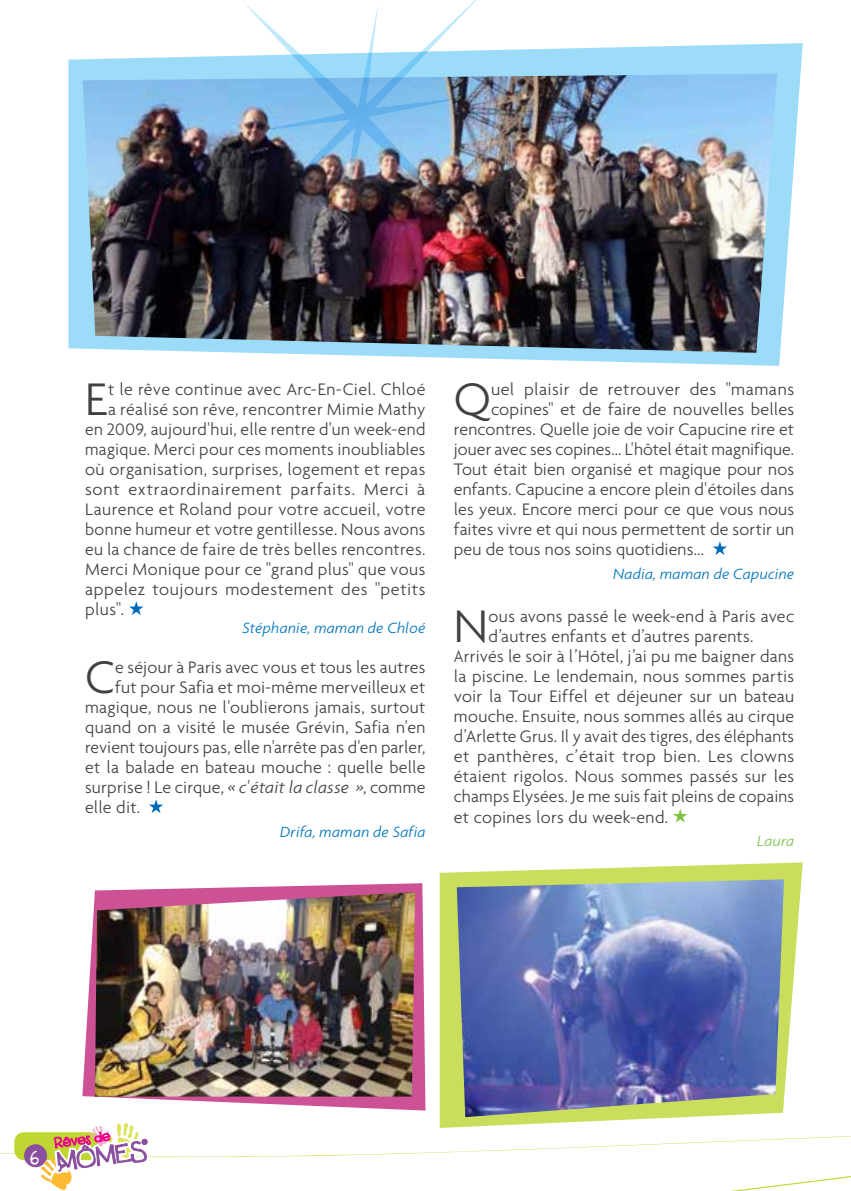
<style>
.page{position:relative;width:851px;height:1191px;background:#fff}
.page>*{position:absolute;margin:0;border:0;box-sizing:border-box;transform-origin:0 0}
.t1{font:300 49.4px "Agenda";color:#414042}
.t2{font:22px "Providence Sans";color:#fff}
.t3{font:300 18px "Agenda";letter-spacing:.015em;color:#414042}
.t4{font:300 18px "Agenda";letter-spacing:.015em;color:#414042;scale:.9 1}
.t5{font:300 18px "Agenda";letter-spacing:.04em;color:#414042}
.t6{font:300 18px "Agenda";letter-spacing:.035em;color:#414042}
.t7{font:italic 300 16px "Agenda";letter-spacing:.02em;color:#0075bc}
.t8{font:italic 300 16px "Agenda";letter-spacing:.02em;color:#81c452}
.s1{font-style:italic}
</style>
<div class="page">
<svg style="left:129px;top:601px;width:14px;height:14px"></svg>
<svg style="left:149px;top:799px;width:14px;height:14px"></svg>
<svg style="left:712px;top:541px;width:15px;height:14px"></svg>
<svg style="left:673px;top:809px;width:14px;height:13px"></svg>
<svg style="left:0;top:1123px;width:850px;height:67px"></svg>
<svg style="left:68px;top:43px;width:734px;height:323px;fill:#9cdcf9"></svg>
<svg style="left:82px;top:883px;width:343px;height:227px;fill:#cd5295"></svg>
<img style="left:83px;top:74px;width:694px;height:279px">
<img style="left:95px;top:892px;width:320px;height:204px">
<svg style="left:439px;top:862px;width:363px;height:266px;fill:#cbdd5d"></svg>
<img style="left:456px;top:879px;width:327px;height:238px">
<img style="left:242px;top:43px;width:246px;height:204px">
<img style="left:237px;top:0;width:250px;height:239px">
<img style="left:249px;top:3px;width:223px;height:223px">
<h1 class="t1" style="left:85px;top:370px;width:24px">E</h1>
<p class="t3" style="left:108px;top:379px;width:319px">t le rêve continue avec Arc-En-Ciel. Chloé</p>
<p class="t3" style="left:108px;top:399px;width:318px">a réalisé son rêve, rencontrer Mimie Mathy</p>
<p class="t3" style="left:85px;top:419px;width:342px">en 2009, aujourd'hui, elle rentre d'un week-end</p>
<p class="t3" style="left:85px;top:439px;width:342px">magique. Merci pour ces moments inoubliables</p>
<p class="t3" style="left:85px;top:459px;width:342px">où organisation, surprises, logement et repas</p>
<p class="t5" style="left:85px;top:479px;width:342px">sont extraordinairement parfaits. Merci à</p>
<p class="t3" style="left:85px;top:499px;width:342px">Laurence et Roland pour votre accueil, votre</p>
<p class="t3" style="left:85px;top:519px;width:342px">bonne humeur et votre gentillesse. Nous avons</p>
<p class="t3" style="left:85px;top:539px;width:342px">eu la chance de faire de très belles rencontres.</p>
<p class="t3" style="left:85px;top:559px;width:342px">Merci Monique pour ce "grand plus" que vous</p>
<p class="t6" style="left:85px;top:579px;width:342px">appelez toujours modestement des "petits</p>
<p class="t3" style="left:85px;top:599px;width:40px">plus".</p>
<p class="t7" style="left:242px;top:618px;width:184px">Stéphanie, maman de Chloé</p>
<h1 class="t1" style="left:85px;top:648px;width:31px">C</h1>
<p class="t3" style="left:115px;top:657px;width:312px">e séjour à Paris avec vous et tous les autres</p>
<p class="t3" style="left:115px;top:677px;width:312px">fut pour Safia et moi-même merveilleux et</p>
<p class="t3" style="left:85px;top:697px;width:342px">magique, nous ne l'oublierons jamais, surtout</p>
<p class="t3" style="left:85px;top:717px;width:342px">quand on a visité le musée Grévin, Safia n'en</p>
<p class="t3" style="left:85px;top:737px;width:342px">revient toujours pas, elle n'arrête pas d'en parler,</p>
<p class="t3" style="left:85px;top:757px;width:342px">et la balade en bateau mouche : quelle belle</p>
<p class="t3" style="left:85px;top:777px;width:342px">surprise ! Le cirque, <span class="s1">« c'était la classe »</span>, comme</p>
<p class="t3" style="left:85px;top:797px;width:57px">elle dit.</p>
<p class="t7" style="left:280px;top:822px;width:147px">Drifa, maman de Safia</p>
<h1 class="t1" style="left:454px;top:370px;width:39px">Q</h1>
<p class="t3" style="left:491px;top:379px;width:305px">uel plaisir de retrouver des "mamans</p>
<p class="t3" style="left:491px;top:399px;width:305px">copines" et de faire de nouvelles belles</p>
<p class="t3" style="left:454px;top:419px;width:342px">rencontres. Quelle joie de voir Capucine rire et</p>
<p class="t3" style="left:454px;top:439px;width:342px">jouer avec ses copines... L'hôtel était magnifique.</p>
<p class="t3" style="left:454px;top:459px;width:342px">Tout était bien organisé et magique pour nos</p>
<p class="t3" style="left:454px;top:479px;width:342px">enfants. Capucine a encore plein d'étoiles dans</p>
<p class="t3" style="left:454px;top:499px;width:342px">les yeux. Encore merci pour ce que vous nous</p>
<p class="t3" style="left:454px;top:519px;width:342px">faites vivre et qui nous permettent de sortir un</p>
<p class="t3" style="left:454px;top:539px;width:252px">peu de tous nos soins quotidiens...</p>
<p class="t7" style="left:613px;top:564px;width:183px">Nadia, maman de Capucine</p>
<h1 class="t1" style="left:454px;top:597px;width:36px">N</h1>
<p class="t3" style="left:488px;top:606px;width:307px">ous avons passé le week-end à Paris avec</p>
<p class="t3" style="left:488px;top:626px;width:266px">d’autres enfants et d’autres parents.</p>
<p class="t4" style="left:454px;top:646px;width:379px">Arrivés le soir à l’Hôtel, j’ai pu me baigner dans</p>
<p class="t3" style="left:454px;top:666px;width:342px">la piscine. Le lendemain, nous sommes partis</p>
<p class="t3" style="left:454px;top:686px;width:342px">voir la Tour Eiffel et déjeuner sur un bateau</p>
<p class="t3" style="left:454px;top:706px;width:342px">mouche. Ensuite, nous sommes allés au cirque</p>
<p class="t3" style="left:454px;top:726px;width:342px">d’Arlette Grus. Il y avait des tigres, des éléphants</p>
<p class="t3" style="left:454px;top:746px;width:342px">et panthères, c’était trop bien. Les clowns</p>
<p class="t3" style="left:454px;top:766px;width:342px">étaient rigolos. Nous sommes passés sur les</p>
<p class="t3" style="left:454px;top:786px;width:342px">champs Elysées. Je me suis fait pleins de copains</p>
<p class="t3" style="left:454px;top:806px;width:216px">et copines lors du week-end.</p>
<p class="t8" style="left:757px;top:831px;width:39px">Laura</p>
<p class="t2" style="left:28px;top:1144px;width:13px">6</p>
</div>
